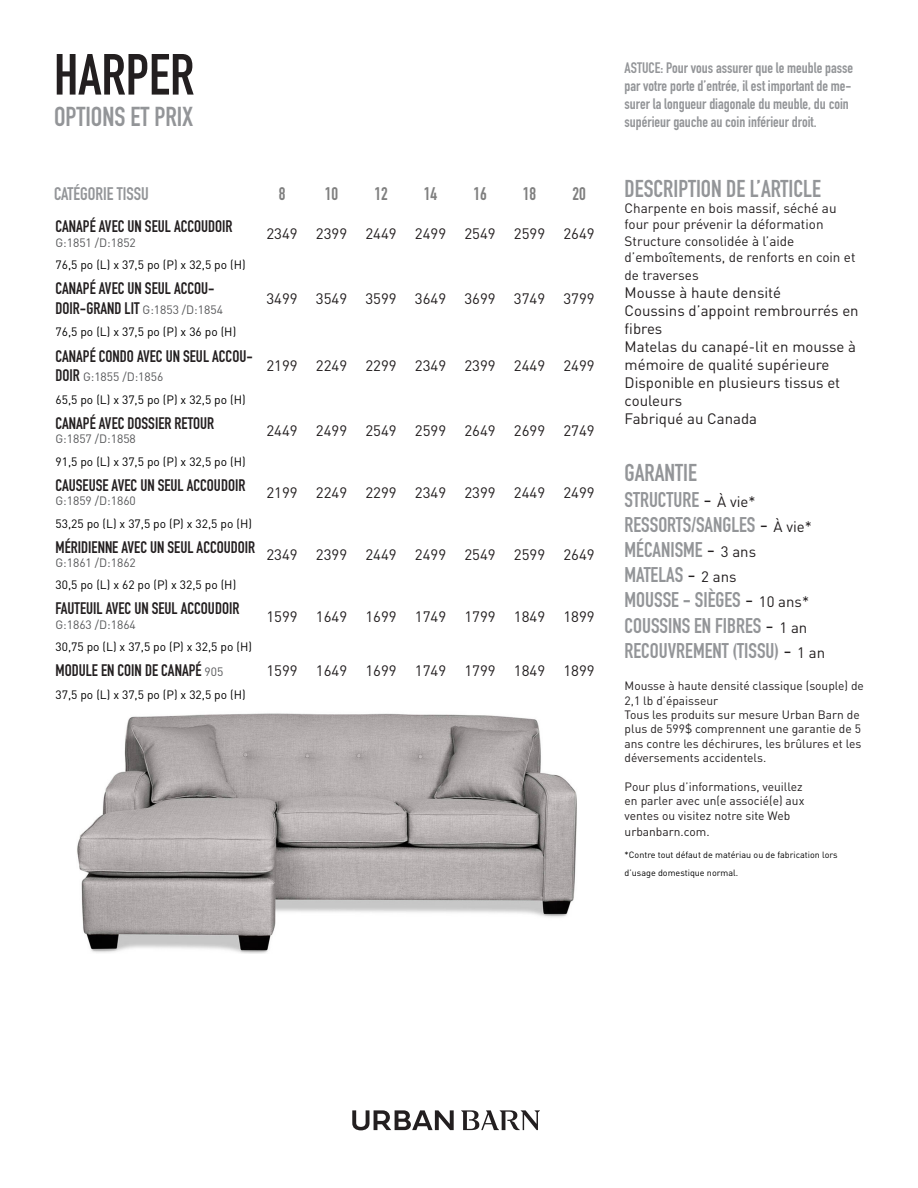
<style>
.page{position:relative;width:918px;height:1188px;background:#fff}
.page>*{position:absolute;margin:0;border:0;box-sizing:border-box;transform-origin:0 0}
.t1{font:57px "DIN Engschrift Std";color:#231f20}
.t2{font:27px "DIN Engschrift Std";color:#939598}
.t3{font:24px "DIN Engschrift Std";color:#939598}
.t4{font:21px "DIN Engschrift Std";color:#939598}
.t5{font:18px "DIN Engschrift Std";color:#939598}
.Grade{font:18px "DIN Engschrift Std";color:#7f7f7f}
.Grade-2{font:16.5px/19.8px "DIN Engschrift Std";color:#231f20}
.Grade-3{font:15px/18px "DINOT";color:#231f20}
.Grade-4{font:15px/18px "DIN Engschrift Std";color:#939598}
.t6{font:13.5px/16.2px "DINOT";color:#231f20}
.t7{font:12px/14.4px "DINOT";color:#231f20}
.Grade-5{font:12px "DINOT";color:#000}
.Grade-6{font:12px "DINOT";color:#57585a}
.t8{font:9px "DINOT";color:#000}
.s1{font-family:"DINOT";font-size:12px;color:#57585a}
.s2{font-family:"DIN Engschrift Std";font-size:16.5px;color:#231f20}
.s3{font-family:"DINOT";color:#231f20}
.s4{font-family:"DINOT";font-size:15px;color:#231f20}
</style>
<div class="page">
<img style="left:77px;top:713px;width:500px;height:241px">
<svg style="left:352px;top:1110px;width:102px;height:20px"></svg>
<svg style="left:461px;top:1110px;width:79px;height:20px"></svg>
<p class="t1" style="left:54px;top:41px;width:142px">HARPER</p>
<p class="t2" style="left:54px;top:101px;width:140px">OPTIONS ET PRIX</p>
<p class="t5" style="left:54px;top:183px;width:96px">CATÉGORIE TISSU</p>
<p class="Grade" style="left:279px;top:183px;width:8px">8</p>
<p class="Grade" style="left:325px;top:183px;width:15px">10</p>
<p class="Grade" style="left:374px;top:183px;width:15px">12</p>
<p class="Grade" style="left:424px;top:183px;width:15px">14</p>
<p class="Grade" style="left:473px;top:183px;width:15px">16</p>
<p class="Grade" style="left:523px;top:183px;width:15px">18</p>
<p class="Grade" style="left:572px;top:183px;width:15px">20</p>
<p class="Grade-2" style="left:56px;top:217px;width:179px">CANAPÉ AVEC UN SEUL ACCOUDOIR</p>
<p class="Grade-6" style="left:56px;top:234px;width:82px">G:1851 /D:1852</p>
<p class="Grade-3" style="left:266px;top:224px;width:33px">2349</p>
<p class="Grade-3" style="left:316px;top:224px;width:33px">2399</p>
<p class="Grade-3" style="left:365px;top:224px;width:33px">2449</p>
<p class="Grade-3" style="left:415px;top:224px;width:33px">2499</p>
<p class="Grade-3" style="left:464px;top:224px;width:33px">2549</p>
<p class="Grade-3" style="left:514px;top:224px;width:33px">2599</p>
<p class="Grade-3" style="left:563px;top:224px;width:33px">2649</p>
<p class="Grade-5" style="left:56px;top:257px;width:192px">76,5 po (L) x 37,5 po (P) x 32,5 po (H)</p>
<p class="Grade-2" style="left:56px;top:279px;width:169px">CANAPÉ AVEC UN SEUL ACCOU-<br>DOIR-GRAND LIT <span class="s1">G:1853 /D:1854</span></p>
<p class="Grade-5" style="left:56px;top:324px;width:182px">76,5 po (L) x 37,5 po (P) x 36 po (H)</p>
<p class="Grade-2" style="left:56px;top:346px;width:199px">CANAPÉ CONDO AVEC UN SEUL ACCOU-</p>
<p class="Grade-6" style="left:56px;top:369px;width:109px"><span class="s2">DOIR</span> G:1855 /D:1856</p>
<p class="Grade-5" style="left:56px;top:391px;width:192px">65,5 po (L) x 37,5 po (P) x 32,5 po (H)</p>
<p class="Grade-2" style="left:56px;top:413px;width:160px">CANAPÉ AVEC DOSSIER RETOUR</p>
<p class="Grade-6" style="left:56px;top:431px;width:82px">G:1857 /D:1858</p>
<p class="Grade-5" style="left:56px;top:453px;width:192px">91,5 po (L) x 37,5 po (P) x 32,5 po (H)</p>
<p class="Grade-2" style="left:56px;top:475px;width:191px">CAUSEUSE AVEC UN SEUL ACCOUDOIR</p>
<p class="Grade-6" style="left:56px;top:493px;width:82px">G:1859 /D:1860</p>
<p class="Grade-5" style="left:56px;top:515px;width:198px">53,25 po (L) x 37,5 po (P) x 32,5 po (H)</p>
<p class="Grade-2" style="left:56px;top:537px;width:201px">MÉRIDIENNE AVEC UN SEUL ACCOUDOIR</p>
<p class="Grade-6" style="left:56px;top:555px;width:82px">G:1861 /D:1862</p>
<p class="Grade-5" style="left:56px;top:577px;width:182px">30,5 po (L) x 62 po (P) x 32,5 po (H)</p>
<p class="Grade-2" style="left:56px;top:599px;width:185px">FAUTEUIL AVEC UN SEUL ACCOUDOIR</p>
<p class="Grade-6" style="left:56px;top:616px;width:82px">G:1863 /D:1864</p>
<p class="Grade-3" style="left:266px;top:289px;width:33px">3499</p>
<p class="Grade-3" style="left:316px;top:289px;width:33px">3549</p>
<p class="Grade-3" style="left:365px;top:289px;width:33px">3599</p>
<p class="Grade-3" style="left:415px;top:289px;width:33px">3649</p>
<p class="Grade-3" style="left:464px;top:289px;width:33px">3699</p>
<p class="Grade-3" style="left:514px;top:289px;width:33px">3749</p>
<p class="Grade-3" style="left:563px;top:289px;width:33px">3799</p>
<p class="Grade-3" style="left:266px;top:356px;width:33px">2199</p>
<p class="Grade-3" style="left:316px;top:356px;width:33px">2249</p>
<p class="Grade-3" style="left:365px;top:356px;width:33px">2299</p>
<p class="Grade-3" style="left:415px;top:356px;width:33px">2349</p>
<p class="Grade-3" style="left:464px;top:356px;width:33px">2399</p>
<p class="Grade-3" style="left:514px;top:356px;width:33px">2449</p>
<p class="Grade-3" style="left:563px;top:356px;width:33px">2499</p>
<p class="Grade-3" style="left:266px;top:421px;width:33px">2449</p>
<p class="Grade-3" style="left:316px;top:421px;width:33px">2499</p>
<p class="Grade-3" style="left:365px;top:421px;width:33px">2549</p>
<p class="Grade-3" style="left:415px;top:421px;width:33px">2599</p>
<p class="Grade-3" style="left:464px;top:421px;width:33px">2649</p>
<p class="Grade-3" style="left:514px;top:421px;width:33px">2699</p>
<p class="Grade-3" style="left:563px;top:421px;width:33px">2749</p>
<p class="Grade-3" style="left:266px;top:483px;width:33px">2199</p>
<p class="Grade-3" style="left:316px;top:483px;width:33px">2249</p>
<p class="Grade-3" style="left:365px;top:483px;width:33px">2299</p>
<p class="Grade-3" style="left:415px;top:483px;width:33px">2349</p>
<p class="Grade-3" style="left:464px;top:483px;width:33px">2399</p>
<p class="Grade-3" style="left:514px;top:483px;width:33px">2449</p>
<p class="Grade-3" style="left:563px;top:483px;width:33px">2499</p>
<p class="Grade-3" style="left:266px;top:545px;width:33px">2349</p>
<p class="Grade-3" style="left:316px;top:545px;width:33px">2399</p>
<p class="Grade-3" style="left:365px;top:545px;width:33px">2449</p>
<p class="Grade-3" style="left:415px;top:545px;width:33px">2499</p>
<p class="Grade-3" style="left:464px;top:545px;width:33px">2549</p>
<p class="Grade-3" style="left:514px;top:545px;width:33px">2599</p>
<p class="Grade-3" style="left:563px;top:545px;width:33px">2649</p>
<p class="Grade-3" style="left:266px;top:607px;width:33px">1599</p>
<p class="Grade-3" style="left:316px;top:607px;width:33px">1649</p>
<p class="Grade-3" style="left:365px;top:607px;width:33px">1699</p>
<p class="Grade-3" style="left:415px;top:607px;width:33px">1749</p>
<p class="Grade-3" style="left:464px;top:607px;width:33px">1799</p>
<p class="Grade-3" style="left:514px;top:607px;width:33px">1849</p>
<p class="Grade-3" style="left:563px;top:607px;width:33px">1899</p>
<p class="Grade-5" style="left:56px;top:639px;width:198px">30,75 po (L) x 37,5 po (P) x 32,5 po (H)</p>
<p class="Grade-2" style="left:56px;top:661px;width:169px">MODULE EN COIN DE CANAPÉ <span class="s1">905</span></p>
<p class="Grade-3" style="left:266px;top:661px;width:33px">1599</p>
<p class="Grade-3" style="left:316px;top:661px;width:33px">1649</p>
<p class="Grade-3" style="left:365px;top:661px;width:33px">1699</p>
<p class="Grade-3" style="left:415px;top:661px;width:33px">1749</p>
<p class="Grade-3" style="left:464px;top:661px;width:33px">1799</p>
<p class="Grade-3" style="left:514px;top:661px;width:33px">1849</p>
<p class="Grade-3" style="left:563px;top:661px;width:33px">1899</p>
<p class="Grade-5" style="left:56px;top:686px;width:192px">37,5 po (L) x 37,5 po (P) x 32,5 po (H)</p>
<p class="Grade-4" style="left:625px;top:59px;width:230px">ASTUCE: Pour vous assurer que le meuble passe par votre porte d’entrée, il est important de me&shy;surer la longueur diagonale du meuble, du coin supérieur gauche au coin inférieur droit.</p>
<p class="t3" style="left:625px;top:175px;width:198px">DESCRIPTION DE L’ARTICLE</p>
<p class="t6" style="left:625px;top:200px;width:214px">Charpente en bois massif, séché au four pour prévenir la déformation</p>
<p class="t6" style="left:625px;top:232px;width:232px">Structure consolidée à l’aide d’emboîtements, de renforts en coin et</p>
<p class="t6" style="left:625px;top:266px;width:76px">de traverses</p>
<p class="Grade-3" style="left:625px;top:283px;width:158px">Mousse à haute densité</p>
<p class="Grade-3" style="left:625px;top:301px;width:236px">Coussins d’appoint rembrourrés en fibres</p>
<p class="Grade-3" style="left:625px;top:337px;width:233px">Matelas du canapé-lit en mousse à mémoire de qualité supérieure</p>
<p class="Grade-3" style="left:625px;top:373px;width:217px">Disponible en plusieurs tissus et couleurs</p>
<p class="Grade-3" style="left:625px;top:409px;width:134px">Fabriqué au Canada</p>
<p class="t3" style="left:625px;top:459px;width:74px">GARANTIE</p>
<p class="t4" style="left:625px;top:487px;width:133px">STRUCTURE <span class="s3">-</span> <span class="s4">À vie*</span></p>
<p class="t4" style="left:625px;top:512px;width:189px">RESSORTS/SANGLES <span class="s3">-</span> <span class="s4">À vie*</span></p>
<p class="t4" style="left:625px;top:537px;width:133px">MÉCANISME <span class="s3">-</span> <span class="s4">3 ans</span></p>
<p class="t4" style="left:625px;top:563px;width:114px">MATELAS <span class="s3">-</span> <span class="s4">2 ans</span></p>
<p class="t4" style="left:625px;top:588px;width:186px">MOUSSE - SIÈGES <span class="s3">-</span> <span class="s4">10 ans*</span></p>
<p class="t4" style="left:625px;top:613px;width:184px">COUSSINS EN FIBRES <span class="s3">-</span> <span class="s4">1 an</span></p>
<p class="t4" style="left:625px;top:638px;width:202px">RECOUVREMENT (TISSU) <span class="s3">-</span> <span class="s4">1 an</span></p>
<p class="t7" style="left:625px;top:678px;width:241px">Mousse à haute densité classique (souple) de<br>2,1 lb d’épaisseur</p>
<p class="t7" style="left:625px;top:707px;width:238px">Tous les produits sur mesure Urban Barn de plus de 599$ comprennent une garantie de 5 ans contre les déchirures, les brûlures et les déversements accidentels.</p>
<p class="t7" style="left:625px;top:779px;width:179px">Pour plus d’informations, veuillez</p>
<p class="t7" style="left:625px;top:793px;width:181px">en parler avec un(e associé(e) aux</p>
<p class="t7" style="left:625px;top:808px;width:167px">ventes ou visitez notre site Web</p>
<p class="t7" style="left:625px;top:824px;width:87px">urbanbarn.com.</p>
<p class="t8" style="left:625px;top:848px;width:215px">*Contre tout défaut de matériau ou de fabrication lors</p>
<p class="t8" style="left:625px;top:866px;width:115px">d’usage domestique normal.</p>
</div>
